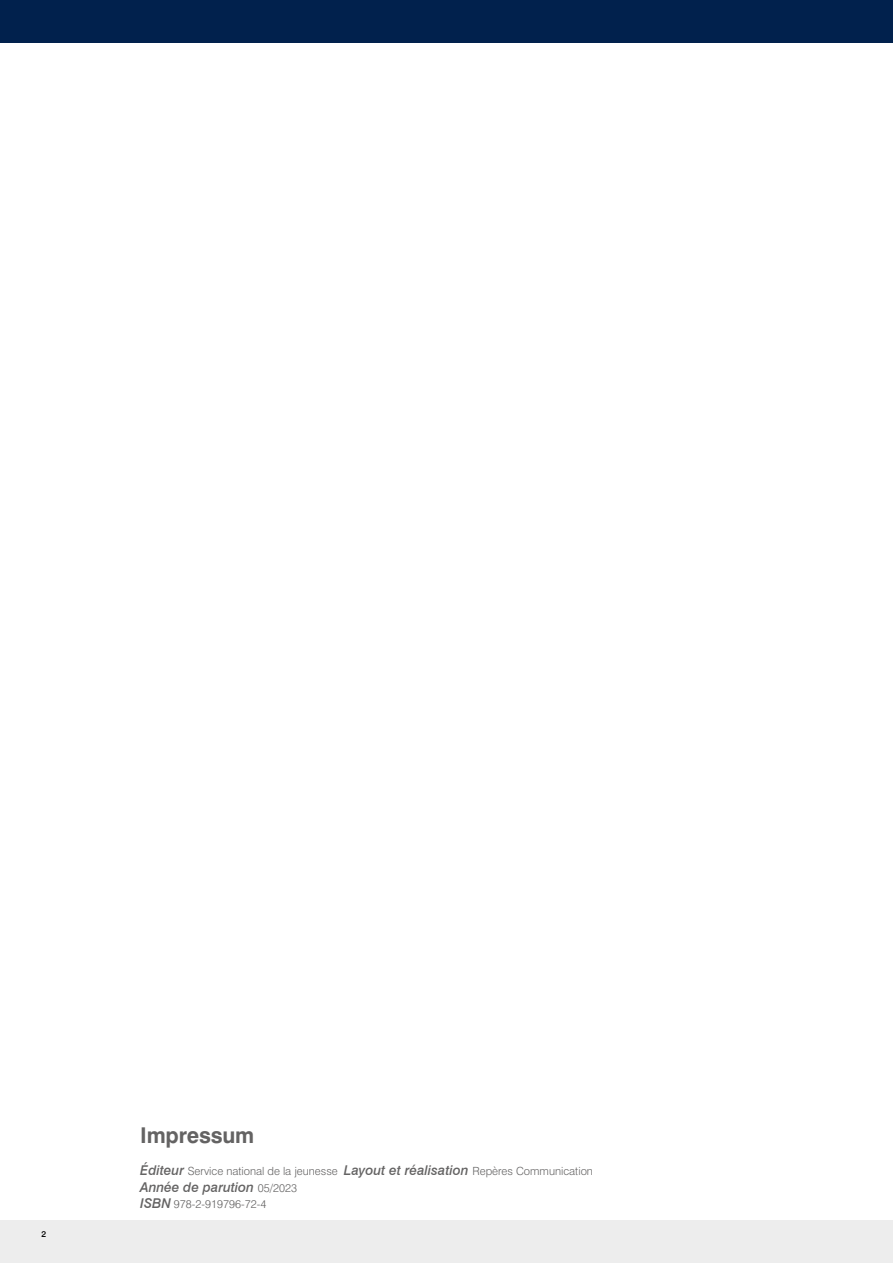
<style>
.page{position:relative;width:893px;height:1263px;background:#fff}
.page>*{position:absolute;margin:0;border:0;box-sizing:border-box;transform-origin:0 0}
.t1{font:700 21.75px "Swiss 721 BT";letter-spacing:-.01em;color:#646363}
.t2{font:italic 500 13.5px "Swiss 721 BT";color:#646363}
.t3{font:300 11.25px "Swiss 721 BT";color:#646363}
.t4{font:500 8.55px "Swiss 721 BT";color:#000}
.s1{font-weight:500;font-style:italic;font-size:13.5px}
.s2{font-weight:300;font-style:normal;font-size:11.25px}
</style>
<div class="page">
<div style="left:0;top:1220px;width:893px;height:43px;background:#ededed"></div>
<div style="left:0;top:0;width:893px;height:43px;background:#01214d"></div>
<p class="t4" style="left:41px;top:1229px;width:6px">2</p>
<h1 class="t1" style="left:140px;top:1122px;width:115px">Impressum</h1>
<p class="t3" style="left:140px;top:1164px;width:454px"><span class="s1">Éditeur</span> Service national de la jeunesse <span class="s1">Layout et réalisation</span> Repères Communication</p>
<p class="t2" style="left:140px;top:1178px;width:158px">Année de parution <span class="s2">05/2023</span></p>
<p class="t3" style="left:140px;top:1197px;width:128px"><span class="s1">ISBN</span> 978-2-919796-72-4</p>
</div>
